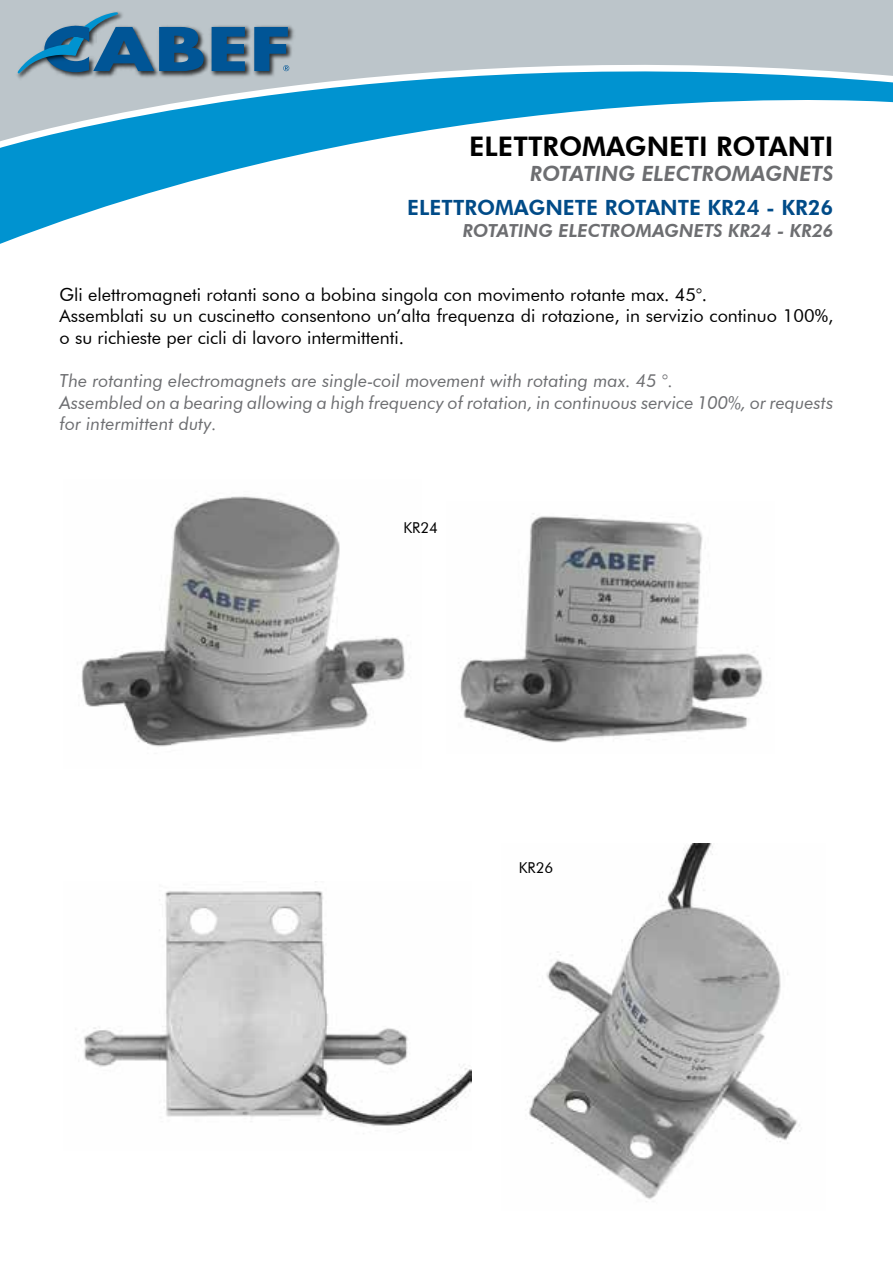
<style>
.page{position:relative;width:893px;height:1263px;background:#fff}
.page>*{position:absolute;margin:0;border:0;box-sizing:border-box;transform-origin:0 0}
.t1{font:800 27px "Futura BT";color:#000}
.t2{font:800 21px "Futura BT";color:#004b88}
.t3{font:italic 800 21px "Futura BT";color:#6d6e71}
.t4{font:18px/21.6px "Futura BT";color:#000}
.t5{font:italic 18px/21.6px "Futura BT";color:#6d6e71}
.t6{font:italic 800 18px "Futura BT";color:#6d6e71}
.t7{font:15px "Futura BT";color:#000}
</style>
<div class="page">
<div style="left:0;top:0;width:893px;height:29px;background:#bcc5ca"></div>
<svg style="left:0;top:35px;width:893px;height:209px"></svg>
<img style="left:91px;top:73px;width:65px;height:5px">
<img style="left:156px;top:24px;width:53px;height:54px">
<img style="left:209px;top:24px;width:86px;height:54px">
<svg style="left:212px;top:27px;width:33px;height:44px"></svg>
<svg style="left:254px;top:27px;width:35px;height:44px;background:#2e6995"></svg>
<img style="left:81px;top:9px;width:44px;height:3px">
<img style="left:15px;top:34px;width:76px;height:47px">
<svg style="left:18px;top:12px;width:186px;height:61px;background:#618caa"></svg>
<img style="left:81px;top:496px;width:325px;height:251px">
<img style="left:460px;top:513px;width:303px;height:230px">
<img style="left:527px;top:844px;width:273px;height:358px">
<img style="left:84px;top:881px;width:388px;height:245px">
<h1 class="t1" style="left:469px;top:130px;width:366px">ELETTROMAGNETI ROTANTI</h1>
<p class="t3" style="left:530px;top:161px;width:305px">ROTATING ELECTROMAGNETS</p>
<p class="t2" style="left:407px;top:195px;width:428px">ELETTROMAGNETE ROTANTE KR24 - KR26</p>
<p class="t6" style="left:463px;top:219px;width:372px">ROTATING ELECTROMAGNETS KR24 - KR26</p>
<p class="t4" style="left:60px;top:283px;width:775px">Gli elettromagneti rotanti sono a bobina singola con movimento rotante max. 45°.<br>Assemblati su un cuscinetto consentono un’alta frequenza di rotazione, in servizio continuo 100%, o su richieste per cicli di lavoro intermittenti.</p>
<p class="t5" style="left:60px;top:370px;width:775px">The rotanting electromagnets are single-coil movement with rotating max. 45 °.<br>Assembled on a bearing allowing a high frequency of rotation, in continuous service 100%, or requests for intermittent duty.</p>
<p class="t7" style="left:403px;top:518px;width:36px">KR24</p>
<p class="t7" style="left:519px;top:858px;width:36px">KR26</p>
</div>
